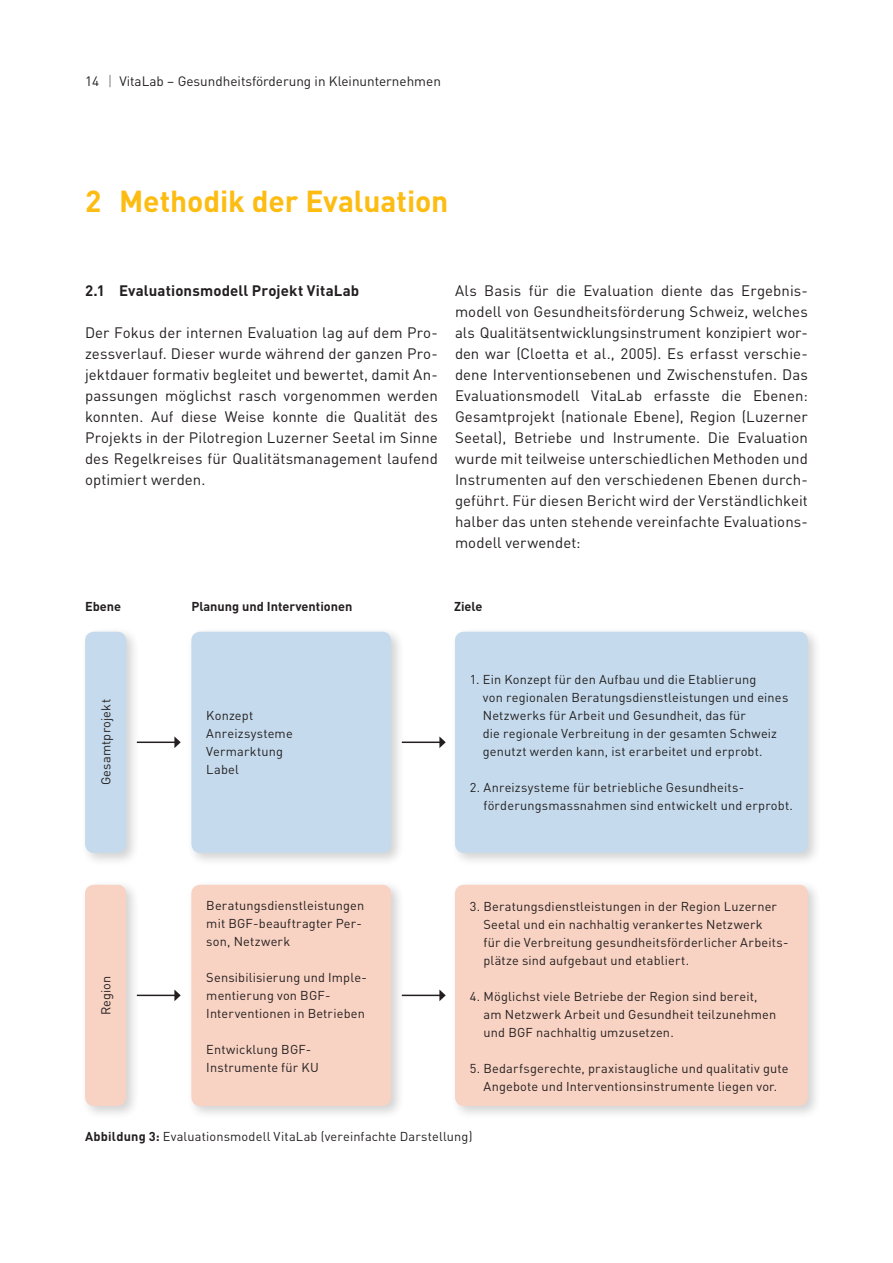
<style>
.page{position:relative;width:893px;height:1263px;background:#fff}
.page>*{position:absolute;margin:0;border:0;box-sizing:border-box;transform-origin:0 0}
.t1{font:700 30px "DINOT";letter-spacing:-.005em;color:#fdbc12}
.t2{font:15px/21px "DINOT";letter-spacing:.005em;color:#231f20}
.t3{font:700 15px "DINOT";letter-spacing:.01em;color:#231f20}
.t4{font:13.5px "DINOT";color:#231f20}
.t5{font:12.75px/18px "DINOT";letter-spacing:.015em;color:#231f20}
.t6{font:700 12.75px "DINOT";color:#231f20}
.s1{font-weight:700}
</style>
<div class="page">
<svg style="left:109px;top:75px;width:2px;height:12px"></svg>
<div style="left:80px;top:627px;width:60px;height:239px;background:#231f20;opacity:.2"></div>
<div style="left:85px;top:632px;width:41px;height:221px;background:#c5dbed;border-radius:9px"></div>
<div style="left:187px;top:627px;width:218px;height:239px;background:#231f20;opacity:.2"></div>
<div style="left:191px;top:632px;width:200px;height:221px;background:#c5dbed;border-radius:9px"></div>
<div style="left:450px;top:627px;width:371px;height:239px;background:#231f20;opacity:.2"></div>
<div style="left:455px;top:632px;width:353px;height:221px;background:#c5dbed;border-radius:9px"></div>
<div style="left:80px;top:880px;width:60px;height:239px;background:#231f20;opacity:.2"></div>
<div style="left:85px;top:885px;width:41px;height:221px;background:#f8d2c2;border-radius:9px"></div>
<div style="left:187px;top:880px;width:218px;height:239px;background:#231f20;opacity:.2"></div>
<div style="left:191px;top:885px;width:200px;height:221px;background:#f8d2c2;border-radius:9px"></div>
<div style="left:450px;top:880px;width:371px;height:239px;background:#231f20;opacity:.2"></div>
<div style="left:455px;top:885px;width:353px;height:221px;background:#f8d2c2;border-radius:9px"></div>
<hr style="left:137px;top:741px;width:38px;height:2px;background:#231f20">
<svg style="left:174px;top:736px;width:7px;height:12px"></svg>
<hr style="left:402px;top:741px;width:38px;height:2px;background:#231f20">
<svg style="left:439px;top:736px;width:7px;height:12px"></svg>
<hr style="left:137px;top:995px;width:38px;height:1px;background:#231f20">
<svg style="left:174px;top:989px;width:7px;height:12px"></svg>
<hr style="left:402px;top:995px;width:38px;height:1px;background:#231f20">
<svg style="left:439px;top:989px;width:7px;height:12px"></svg>
<p class="t4" style="left:85px;top:72px;width:16px">14</p>
<p class="t4" style="left:119px;top:72px;width:323px">VitaLab – Gesundheitsförderung in Kleinunternehmen</p>
<h1 class="t1" style="left:85px;top:181px;width:365px">2 Methodik der Evaluation</h1>
<p class="t3" style="left:85px;top:281px;width:276px">2.1 Evaluationsmodell Projekt VitaLab</p>
<p class="t2" style="left:85px;top:322px;width:354px;text-align:justify">Der Fokus der internen Evaluation lag auf dem Pro&shy;zessverlauf. Dieser wurde während der ganzen Pro&shy;jektdauer formativ begleitet und bewertet, damit An&shy;passungen möglichst rasch vorgenommen werden konnten. Auf diese Weise konnte die Qualität des Projekts in der Pilotregion Luzerner Seetal im Sinne des Regelkreises für Qualitätsmanagement laufend optimiert werden.</p>
<p class="t2" style="left:455px;top:280px;width:354px">Als Basis für die Evaluation diente das Ergebnis&shy;modell von Gesundheitsförderung Schweiz, welches als Qualitätsentwicklungsinstrument konzipiert wor&shy;den war (Cloetta et al., 2005). Es erfasst verschie&shy;dene Interventionsebenen und Zwischenstufen. Das Evaluationsmodell VitaLab erfasste die Ebenen:<br>Gesamtprojekt (nationale Ebene), Region (Luzerner Seetal), Betriebe und Instrumente. Die Evaluation wurde mit teilweise unterschiedlichen Methoden und Instrumenten auf den verschiedenen Ebenen durch&shy;geführt. Für diesen Bericht wird der Verständlichkeit halber das unten stehende vereinfachte Evaluations&shy;modell verwendet:</p>
<p class="t6" style="left:85px;top:597px;width:38px">Ebene</p>
<p class="t6" style="left:191px;top:597px;width:163px">Planung und Interventionen</p>
<p class="t6" style="left:454px;top:597px;width:30px">Ziele</p>
<p class="t5" style="left:96px;top:785px;width:88px;rotate:-90deg">Gesamtprojekt</p>
<p class="t5" style="left:206px;top:706px;width:88px">Konzept<br>Anreizsysteme<br>Vermarktung<br>Label</p>
<p class="t5" style="left:96px;top:1015px;width:41px;rotate:-90deg">Region</p>
<p class="t5" style="left:206px;top:896px;width:159px">Beratungsdienstleistungen mit BGF-beauftragter Per&shy;son, Netzwerk</p>
<p class="t5" style="left:206px;top:968px;width:162px">Sensibilisierung und Imple&shy;mentierung von BGF-<br>Interventionen in Betrieben</p>
<p class="t5" style="left:206px;top:1040px;width:114px">Entwicklung BGF-<br>Instrumente für KU</p>
<p class="t5" style="left:483px;top:670px;width:307px;text-indent:-13px">1. Ein Konzept für den Aufbau und die Etablierung<br>von regionalen Beratungsdienstleistungen und eines Netzwerks für Arbeit und Gesundheit, das für<br>die regionale Verbreitung in der gesamten Schweiz genutzt werden kann, ist erarbeitet und erprobt.</p>
<p class="t5" style="left:483px;top:778px;width:311px;text-indent:-14px">2. Anreizsysteme für betriebliche Gesundheits&shy;förderungsmassnahmen sind entwickelt und erprobt.</p>
<p class="t5" style="left:483px;top:897px;width:306px;text-indent:-13px">3. Beratungsdienstleistungen in der Region Luzerner Seetal und ein nachhaltig verankertes Netzwerk<br>für die Verbreitung gesundheitsförderlicher Arbeits&shy;plätze sind aufgebaut und etabliert.</p>
<p class="t5" style="left:484px;top:987px;width:294px;text-indent:-14px">4. Möglichst viele Betriebe der Region sind bereit, am Netzwerk Arbeit und Gesundheit teilzunehmen und BGF nachhaltig umzusetzen.</p>
<p class="t5" style="left:470px;top:1059px;width:320px;text-align:center">5. Bedarfsgerechte, praxistaugliche und qualitativ gute<br>Angebote und Interventionsinstrumente liegen vor.</p>
<p class="t5" style="left:85px;top:1126px;width:389px"><span class="s1">Abbildung 3:</span> Evaluationsmodell VitaLab (vereinfachte Darstellung)</p>
</div>
